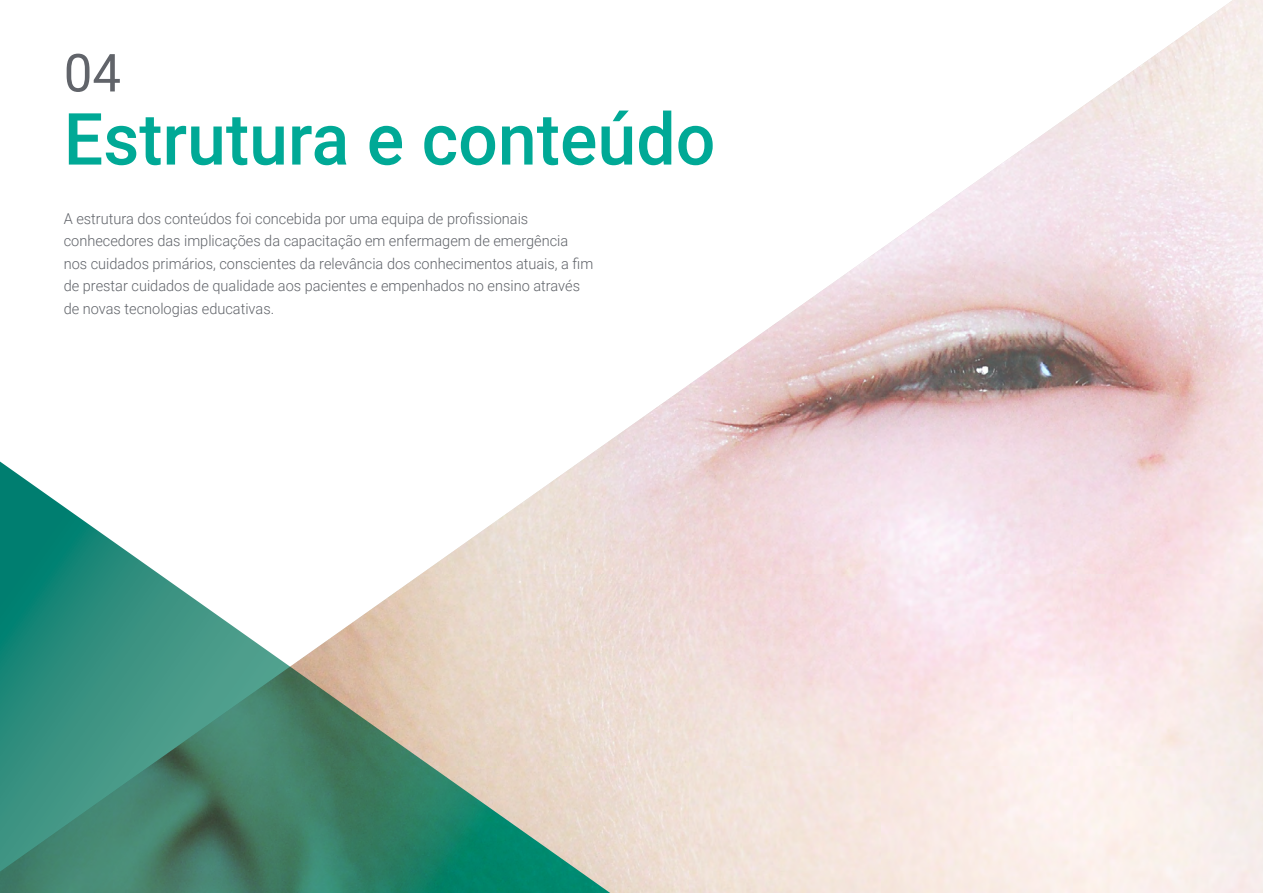
<style>
.page{position:relative;width:1263px;height:893px;background:#fff}
.page>*{position:absolute;margin:0;border:0;box-sizing:border-box;transform-origin:0 0}
.t1{font:500 72px "Roboto";color:#00a996}
.t2{font:52.5px "Roboto";color:#61646a}
.t3{font:300 15px/22.5px "Roboto";color:#61646a}
</style>
<div class="page">
<img style="left:602px;top:0;width:661px;height:893px">
<svg style="left:0;top:446px;width:640px;height:447px"></svg>
<h2 class="t2" style="left:64px;top:36px;width:59px">04</h2>
<h1 class="t1" style="left:64px;top:89px;width:653px">Estrutura e conteúdo</h1>
<p class="t3" style="left:64px;top:207px;width:531px">A estrutura dos conteúdos foi concebida por uma equipa de profissionais conhecedores das implicações da capacitação em enfermagem de emergência nos cuidados primários, conscientes da relevância dos conhecimentos atuais, a fim de prestar cuidados de qualidade aos pacientes e empenhados no ensino através de novas tecnologias educativas.</p>
</div>
